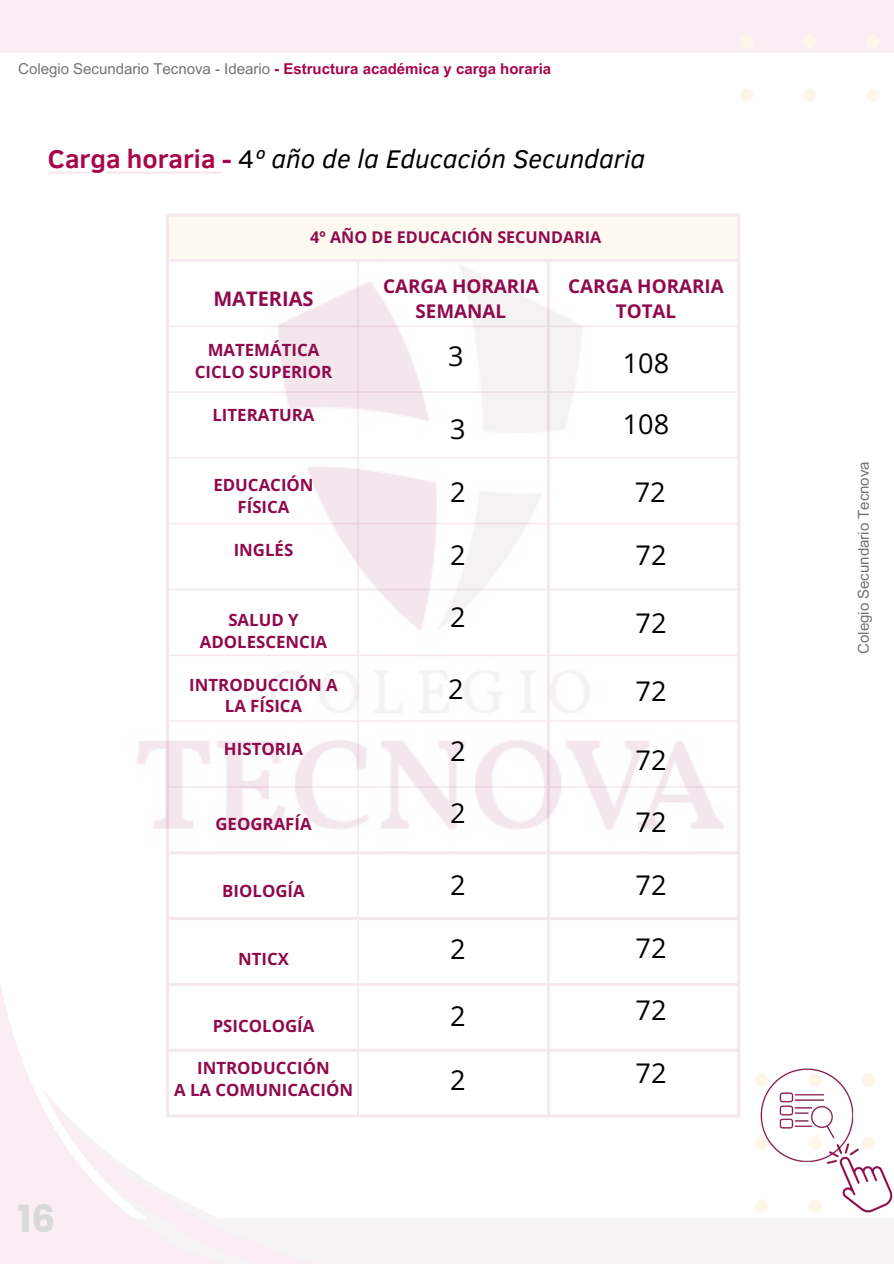
<style>
.page{position:relative;width:894px;height:1264px;background:#fff}
.page>*{position:absolute;margin:0;border:0;box-sizing:border-box;transform-origin:0 0}
.t1{font:700 37.5px "Poppins";color:#d9d9d9}
.t2{font:27.15px "Open Sans";color:#000}
.t3{font:italic 26.25px "Clear Sans";color:#000}
.t4{font:700 20.1px "Open Sans";color:#8f0a4c}
.t5{font:700 18.9px/24.8px "Open Sans";color:#8f0a4c;text-align:center}
.t6{font:700 16.8px/21.3px "Open Sans";color:#8f0a4c;text-align:center}
.t7{font:700 16.2px "Open Sans";color:#8f0a4c}
.t8{font:700 15px "Arial MT Pro";color:#a8064b}
.t9{font:15px "Arial MT Pro";color:#737373}
.s1{font-weight:400;color:#737373}
.s2{font-weight:700;font-style:normal;color:#a8064b}
.s3{font-style:normal}
</style>
<div class="page">
<img style="left:0;top:0;width:892px;height:1263px">
<img style="left:752px;top:1061px;width:141px;height:158px">
<p class="t8" style="left:18px;top:63px;width:534px"><span class="s1">Colegio Secundario Tecnova - Ideario</span> - Estructura académica y carga horaria</p>
<h3 class="t3" style="left:48px;top:139px;width:598px"><span class="s2">Carga horaria -</span> <span class="s3">4</span>º año de la Educación Secundaria</h3>
<h2 class="t7" style="left:310px;top:225px;width:292px">4º AÑO DE EDUCACIÓN SECUNDARIA</h2>
<p class="t1" style="left:17px;top:1192px;width:39px">16</p>
<p class="t4" style="left:213px;top:284px;width:102px">MATERIAS</p>
<p class="t6" style="left:195px;top:339px;width:139px">MATEMÁTICA<br>CICLO SUPERIOR</p>
<h1 class="t6" style="left:212px;top:403px;width:103px">LITERATURA</h1>
<h3 class="t6" style="left:213px;top:474px;width:102px">EDUCACIÓN<br>FÍSICA</h3>
<p class="t6" style="left:234px;top:538px;width:61px">INGLÉS</p>
<h3 class="t6" style="left:200px;top:609px;width:129px">SALUD Y<br>ADOLESCENCIA</h3>
<h3 class="t6" style="left:189px;top:673px;width:150px">INTRODUCCIÓN A<br>LA FÍSICA</h3>
<p class="t6" style="left:224px;top:737px;width:81px">HISTORIA</p>
<h3 class="t6" style="left:215px;top:812px;width:98px">GEOGRAFÍA</h3>
<h2 class="t6" style="left:222px;top:880px;width:84px">BIOLOGÍA</h2>
<h2 class="t6" style="left:238px;top:947px;width:52px">NTICX</h2>
<p class="t6" style="left:212px;top:1014px;width:103px">PSICOLOGÍA</p>
<p class="t6" style="left:174px;top:1057px;width:180px">INTRODUCCIÓN<br>A LA COMUNICACIÓN</p>
<h3 class="t5" style="left:383px;top:273px;width:157px">CARGA HORARIA<br>SEMANAL</h3>
<p class="t5" style="left:568px;top:273px;width:157px">CARGA HORARIA<br>TOTAL</p>
<h3 class="t2" style="left:448px;top:336px;width:17px">3</h3>
<h3 class="t2" style="left:622px;top:344px;width:48px">108</h3>
<p class="t2" style="left:450px;top:410px;width:17px">3</p>
<h3 class="t2" style="left:622px;top:404px;width:48px">108</h3>
<p class="t2" style="left:450px;top:473px;width:17px">2</p>
<p class="t2" style="left:634px;top:473px;width:32px">72</p>
<p class="t2" style="left:450px;top:535px;width:17px">2</p>
<p class="t2" style="left:635px;top:535px;width:32px">72</p>
<p class="t2" style="left:450px;top:598px;width:17px">2</p>
<h3 class="t2" style="left:635px;top:604px;width:32px">72</h3>
<h3 class="t2" style="left:448px;top:670px;width:17px">2</h3>
<h3 class="t2" style="left:635px;top:672px;width:32px">72</h3>
<p class="t2" style="left:450px;top:731px;width:17px">2</p>
<p class="t2" style="left:635px;top:740px;width:32px">72</p>
<p class="t2" style="left:450px;top:794px;width:17px">2</p>
<p class="t2" style="left:635px;top:803px;width:32px">72</p>
<h3 class="t2" style="left:450px;top:866px;width:17px">2</h3>
<p class="t2" style="left:635px;top:866px;width:32px">72</p>
<p class="t2" style="left:450px;top:929px;width:17px">2</p>
<p class="t2" style="left:635px;top:928px;width:32px">72</p>
<p class="t2" style="left:450px;top:997px;width:17px">2</p>
<p class="t2" style="left:635px;top:991px;width:32px">72</p>
<h3 class="t2" style="left:450px;top:1060px;width:17px">2</h3>
<p class="t2" style="left:635px;top:1054px;width:32px">72</p>
<h1 class="t9" style="left:857px;top:654px;width:194px;rotate:-90deg">Colegio Secundario Tecnova</h1>
</div>
